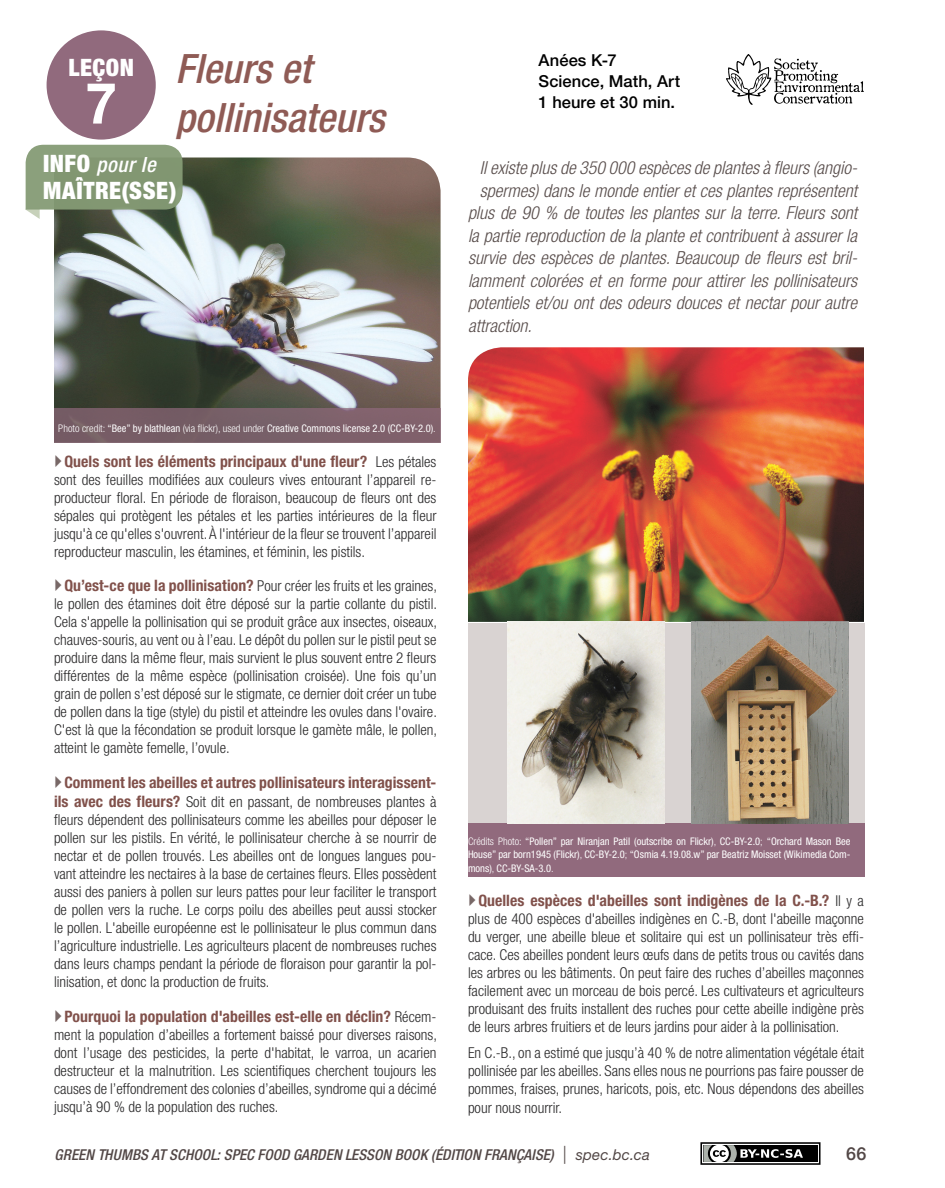
<style>
.page{position:relative;width:945px;height:1188px;background:#fff}
.page>*{position:absolute;margin:0;border:0;box-sizing:border-box;transform-origin:0 0}
.new_headings{font:700 57px "Helvetica Neue LT Std";color:#fff}
.main_title{font:italic 500 condensed 40.5px/48.6px "Helvetica Neue LT Std";color:#8f5b55}
.new_headings-2{font:900 condensed 24px "Helvetica Neue LT Std";letter-spacing:.025em;color:#fff}
.new_headings-3{font:italic 500 condensed 21px "Helvetica Neue LT Std";letter-spacing:.025em;color:#fff}
.larger_information_s{font:italic 300 condensed 18px "Helvetica Neue LT Std";color:#584d4b}
.t1{font:500 18px "Helvetica Neue LT Std";color:#524746}
.NEW_level_subject_ti{font:500 16.5px "Helvetica Neue LT Std";letter-spacing:.005em;color:#000}
.smaller_information{font:700 condensed 15.75px "Helvetica Neue LT Std";letter-spacing:.005em;color:#81514b}
.smaller_information-2{font:300 condensed 15px/18px "Helvetica Neue LT Std";color:#292829;text-align:justify}
.t2{font:italic 500 condensed 15px "Helvetica Neue LT Std";letter-spacing:.005em;color:#524746}
.smaller_information-3{font:condensed 10.5px/13.5px "Helvetica Neue LT Std";color:#fff;text-align:justify}
.s1{font-weight:900;font-style:normal;font-size:24px}
.s2{font-weight:300}
.s3{font-weight:300;font-size:15px;color:#292829}
.s4{font-weight:700;font-size:15.75px;color:#81514b}
.s5{font-weight:300;font-stretch:normal;font-size:18px}
.s6{font-weight:400;font-stretch:normal}
</style>
<div class="page">
<svg style="left:726px;top:54px;width:138px;height:51px"></svg>
<div style="left:468px;top:623px;width:396px;height:201px;background:#d9d3d2"></div>
<img style="left:54px;top:158px;width:387px;height:250px">
<div style="left:54px;top:408px;width:387px;height:35px;background:#776068"></div>
<div style="left:468px;top:824px;width:396px;height:54px;background:#916a7d"></div>
<img style="left:468px;top:347px;width:396px;height:275px">
<img style="left:507px;top:622px;width:157px;height:201px">
<img style="left:691px;top:622px;width:157px;height:202px">
<div style="left:47px;top:30px;width:109px;height:110px;background:#916a7d;border-radius:50%"></div>
<svg style="left:26px;top:145px;width:157px;height:74px;background:#869978"></svg>
<div style="left:700px;top:1142px;width:120px;height:23px;border:2px solid #000"></div>
<div style="left:703px;top:1145px;width:115px;height:17px;background:#000"></div>
<svg style="left:700px;top:1142px;width:103px;height:23px"></svg>
<p class="main_title" style="left:176px;top:45px;width:211px">Fleurs et pollinisateurs</p>
<p class="new_headings-2" style="left:68px;top:52px;width:67px">LEÇON</p>
<p class="new_headings" style="left:85px;top:68px;width:33px">7</p>
<p class="new_headings-3" style="left:43px;top:152px;width:114px"><span class="s1">INFO</span> pour le</p>
<p class="new_headings-2" style="left:43px;top:176px;width:135px">MAÎTRE(SSE)</p>
<p class="NEW_level_subject_ti" style="left:539px;top:50px;width:80px">Anées K-7</p>
<p class="NEW_level_subject_ti" style="left:539px;top:71px;width:143px">Science, Math, Art</p>
<p class="NEW_level_subject_ti" style="left:539px;top:92px;width:138px">1 heure et 30 min.</p>
<p class="larger_information_s" style="left:480px;top:157px;width:379px">Il existe plus de 350 000 espèces de plantes à fleurs (angio-</p>
<p class="larger_information_s" style="left:480px;top:180px;width:379px">spermes) dans le monde entier et ces plantes représentent</p>
<p class="larger_information_s" style="left:468px;top:202px;width:391px">plus de 90 % de toutes les plantes sur la terre. Fleurs sont</p>
<p class="larger_information_s" style="left:468px;top:225px;width:391px">la partie reproduction de la plante et contribuent à assurer la</p>
<p class="larger_information_s" style="left:468px;top:247px;width:391px">survie des espèces de plantes. Beaucoup de fleurs est bril-</p>
<p class="larger_information_s" style="left:468px;top:270px;width:391px">lamment colorées et en forme pour attirer les pollinisateurs</p>
<p class="larger_information_s" style="left:468px;top:292px;width:391px">potentiels et/ou ont des odeurs douces et nectar pour autre</p>
<p class="larger_information_s" style="left:468px;top:315px;width:65px">attraction.</p>
<p class="smaller_information-3" style="left:58px;top:421px;width:379px"><span class="s2">Photo credit:</span> “Bee” by blathlean <span class="s2">(via flickr), used under</span> Creative Commons license 2.0 (CC-BY-2.0)<span class="s2">.</span></p>
<p class="smaller_information" style="left:64px;top:451px;width:374px">Quels sont les éléments principaux d'une fleur? <span class="s3">Les pétales</span></p>
<p class="smaller_information-2" style="left:54px;top:470px;width:384px">sont des feuilles modifiées aux couleurs vives entourant l’appareil re&shy;producteur floral. En période de floraison, beaucoup de fleurs ont des sépales qui protègent les pétales et les parties intérieures de la fleur jusqu'à ce qu'elles s'ouvrent. À l'intérieur de la fleur se trouvent l’appareil reproducteur masculin, les étamines, et féminin, les pistils.</p>
<p class="smaller_information-2" style="left:54px;top:577px;width:385px;text-indent:10px"><span class="s4">Qu’est-ce que la pollinisation?</span> Pour créer les fruits et les graines, le pollen des étamines doit être déposé sur la partie collante du pistil.<br>Cela s'appelle la pollinisation qui se produit grâce aux insectes, oiseaux, chauves-souris, au vent ou à l’eau. Le dépôt du pollen sur le pistil peut se produire dans la même fleur, mais survient le plus souvent entre 2 fleurs différentes de la même espèce (pollinisation croisée). Une fois qu’un grain de pollen s’est déposé sur le stigmate, ce dernier doit créer un tube de pollen dans la tige (style) du pistil et atteindre les ovules dans l'ovaire.<br>C'est là que la fécondation se produit lorsque le gamète mâle, le pollen, atteint le gamète femelle, l’ovule.</p>
<p class="smaller_information" style="left:64px;top:772px;width:374px">Comment les abeilles et autres pollinisateurs interagissent-</p>
<p class="smaller_information-2" style="left:54px;top:793px;width:384px"><span class="s4">ils avec des fleurs?</span> Soit dit en passant, de nombreuses plantes à fleurs dépendent des pollinisateurs comme les abeilles pour déposer le pollen sur les pistils. En vérité, le pollinisateur cherche à se nourrir de nectar et de pollen trouvés. Les abeilles ont de longues langues pou&shy;vant atteindre les nectaires à la base de certaines fleurs. Elles possèdent aussi des paniers à pollen sur leurs pattes pour leur faciliter le transport de pollen vers la ruche. Le corps poilu des abeilles peut aussi stocker le pollen. L'abeille européenne est le pollinisateur le plus commun dans l’agriculture industrielle. Les agriculteurs placent de nombreuses ruches dans leurs champs pendant la période de floraison pour garantir la pol&shy;linisation, et donc la production de fruits.</p>
<p class="smaller_information" style="left:64px;top:1006px;width:374px">Pourquoi la population d'abeilles est-elle en déclin? <span class="s3">Récem-</span></p>
<p class="smaller_information-2" style="left:54px;top:1025px;width:385px">ment la population d’abeilles a fortement baissé pour diverses raisons, dont l’usage des pesticides, la perte d'habitat, le varroa, un acarien destructeur et la malnutrition. Les scientifiques cherchent toujours les causes de l’effondrement des colonies d’abeilles, syndrome qui a décimé jusqu’à 90 % de la population des ruches.</p>
<p class="smaller_information-3" style="left:468px;top:834px;width:384px"><span class="s2">Crédits Photo:</span> “Pollen” par Niranjan Patil (outscribe on Flickr)<span class="s2">,</span> CC-BY-2.0<span class="s2">;</span> “Orchard Mason Bee House” par born1945 (Flickr)<span class="s2">,</span> CC-BY-2.0<span class="s2">;</span> “Osmia 4.19.08.w” par Beatriz Moisset (Wikimedia Com&shy;mons)<span class="s2">,</span> CC-BY-SA-3.0<span class="s2">.</span></p>
<p class="smaller_information" style="left:478px;top:891px;width:387px">Quelles espèces d'abeilles sont indigènes de la C.-B.? <span class="s3">Il y a</span></p>
<p class="smaller_information-2" style="left:468px;top:910px;width:398px">plus de 400 espèces d'abeilles indigènes en C.-B, dont l'abeille maçonne du verger, une abeille bleue et solitaire qui est un pollinisateur très effi&shy;cace. Ces abeilles pondent leurs œufs dans de petits trous ou cavités dans les arbres ou les bâtiments. On peut faire des ruches d’abeilles maçonnes facilement avec un morceau de bois percé. Les cultivateurs et agriculteurs produisant des fruits installent des ruches pour cette abeille indigène près de leurs arbres fruitiers et de leurs jardins pour aider à la pollinisation.</p>
<p class="smaller_information-2" style="left:468px;top:1043px;width:398px">En C.-B., on a estimé que jusqu’à 40 % de notre alimentation végétale était pollinisée par les abeilles. Sans elles nous ne pourrions pas faire pousser de pommes, fraises, prunes, haricots, pois, etc. Nous dépendons des abeilles</p>
<p class="smaller_information-2" style="left:468px;top:1099px;width:96px">pour nous nourrir.</p>
<p class="t2" style="left:55px;top:1146px;width:597px">GREEN THUMBS AT SCHOOL: SPEC FOOD GARDEN LESSON BOOK (ÉDITION FRANÇAISE) <span class="s5">|</span> <span class="s6">spec.bc.ca</span></p>
<p class="t1" style="left:846px;top:1143px;width:22px">66</p>
</div>
